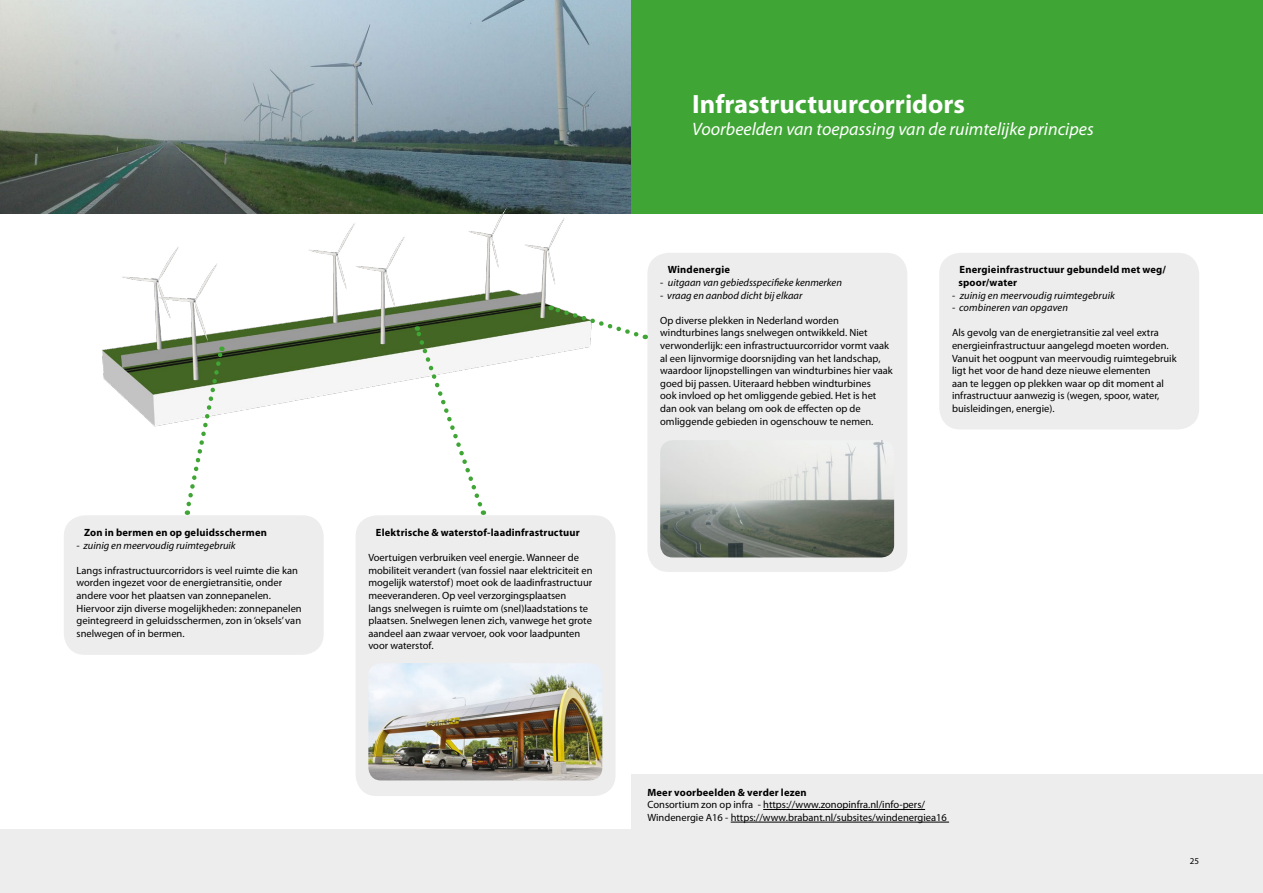
<style>
.page{position:relative;width:1263px;height:893px;background:#fff}
.page>*{position:absolute;margin:0;border:0;box-sizing:border-box;transform-origin:0 0}
.t1{font:700 26.55px "Myriad Pro";color:#fff}
.t2{font:italic 18px "Myriad Pro";color:#fff}
.t3{font:10.5px/12.6px "Myriad Pro";color:#000}
.t4{font:700 10.5px/12.6px "Myriad Pro";letter-spacing:.015em;color:#000}
.t5{font:italic 10.5px "Myriad Pro";color:#000}
.t6{font:9px "Myriad Pro";color:#000}
.s1{font-style:normal}
</style>
<div class="page">
<img style="left:0;top:0;width:631px;height:214px">
<div style="left:631px;top:0;width:632px;height:214px;background:#3fa535"></div>
<div style="left:0;top:829px;width:1263px;height:64px;background:#ededed"></div>
<div style="left:939px;top:253px;width:260px;height:176px;background:#ededed;border-radius:21px"></div>
<div style="left:647px;top:253px;width:260px;height:319px;background:#ededed;border-radius:21px"></div>
<div style="left:64px;top:515px;width:260px;height:140px;background:#ededed;border-radius:21px"></div>
<div style="left:356px;top:515px;width:259px;height:281px;background:#ededed;border-radius:21px"></div>
<img style="left:368px;top:663px;width:234px;height:117px">
<img style="left:660px;top:440px;width:234px;height:117px">
<div style="left:631px;top:774px;width:632px;height:119px;background:#ededed"></div>
<hr style="left:763px;top:809px;width:162px;height:1px;background:#000">
<hr style="left:731px;top:822px;width:218px;height:1px;background:#000">
<img style="left:47px;top:125px;width:568px;height:388px">
<svg style="left:549px;top:304px;width:97px;height:36px"></svg>
<svg style="left:183px;top:347px;width:43px;height:168px"></svg>
<svg style="left:413px;top:326px;width:73px;height:189px"></svg>
<p class="t4" style="left:84px;top:526px;width:184px">Zon in bermen en op geluidsschermen</p>
<p class="t5" style="left:77px;top:539px;width:161px">- zuinig en meervoudig ruimtegebruik</p>
<p class="t3" style="left:77px;top:564px;width:227px">Langs infrastructuurcorridors is veel ruimte die kan worden ingezet voor de energietransitie, onder andere voor het plaatsen van zonnepanelen.<br>Hiervoor zijn diverse mogelijkheden: zonnepanelen geintegreerd in geluidsschermen, zon in ‘oksels’ van snelwegen of in bermen.</p>
<p class="t4" style="left:376px;top:526px;width:205px">Elektrische &amp; waterstof-laadinfrastructuur</p>
<p class="t3" style="left:368px;top:551px;width:226px">Voertuigen verbruiken veel energie. Wanneer de mobiliteit verandert (van fossiel naar elektriciteit en mogelijk waterstof) moet ook de laadinfrastructuur meeveranderen. Op veel verzorgingsplaatsen<br>langs snelwegen is ruimte om (snel)laadstations te plaatsen. Snelwegen lenen zich, vanwege het grote aandeel aan zwaar vervoer, ook voor laadpunten voor waterstof.</p>
<h1 class="t1" style="left:692px;top:87px;width:274px">Infrastructuurcorridors</h1>
<h2 class="t2" style="left:692px;top:118px;width:403px">Voorbeelden van toepassing van de ruimtelijke principes</h2>
<p class="t4" style="left:668px;top:263px;width:64px">Windenergie</p>
<p class="t5" style="left:660px;top:276px;width:183px"><span class="s1">-</span> uitgaan van gebiedsspecifieke kenmerken</p>
<p class="t5" style="left:660px;top:289px;width:144px">- vraag en aanbod dicht bij elkaar</p>
<p class="t3" style="left:660px;top:314px;width:234px">Op diverse plekken in Nederland worden windturbines langs snelwegen ontwikkeld. Niet verwonderlijk: een infrastructuurcorridor vormt vaak al een lijnvormige doorsnijding van het landschap, waardoor lijnopstellingen van windturbines hier vaak goed bij passen. Uiteraard hebben windturbines<br>ook invloed op het omliggende gebied. Het is het dan ook van belang om ook de effecten op de omliggende gebieden in ogenschouw te nemen.</p>
<p class="t4" style="left:958px;top:263px;width:209px">Energieinfrastructuur gebundeld met weg/ spoor/water</p>
<p class="t5" style="left:952px;top:289px;width:164px"><span class="s1">-</span> zuinig en meervoudig ruimtegebruik</p>
<p class="t5" style="left:952px;top:301px;width:117px">- combineren van opgaven</p>
<p class="t3" style="left:952px;top:326px;width:226px">Als gevolg van de energietransitie zal veel extra energieinfrastructuur aangelegd moeten worden.<br>Vanuit het oogpunt van meervoudig ruimtegebruik ligt het voor de hand deze nieuwe elementen<br>aan te leggen op plekken waar op dit moment al infrastructuur aanwezig is (wegen, spoor, water, buisleidingen, energie).</p>
<p class="t4" style="left:647px;top:786px;width:161px">Meer voorbeelden &amp; verder lezen</p>
<p class="t3" style="left:647px;top:798px;width:301px">Consortium zon op infra - https://www.zonopinfra.nl/info-pers/<br>Windenergie A16 - https://www.brabant.nl/subsites/windenergiea16</p>
<p class="t6" style="left:1190px;top:856px;width:11px">25</p>
</div>
